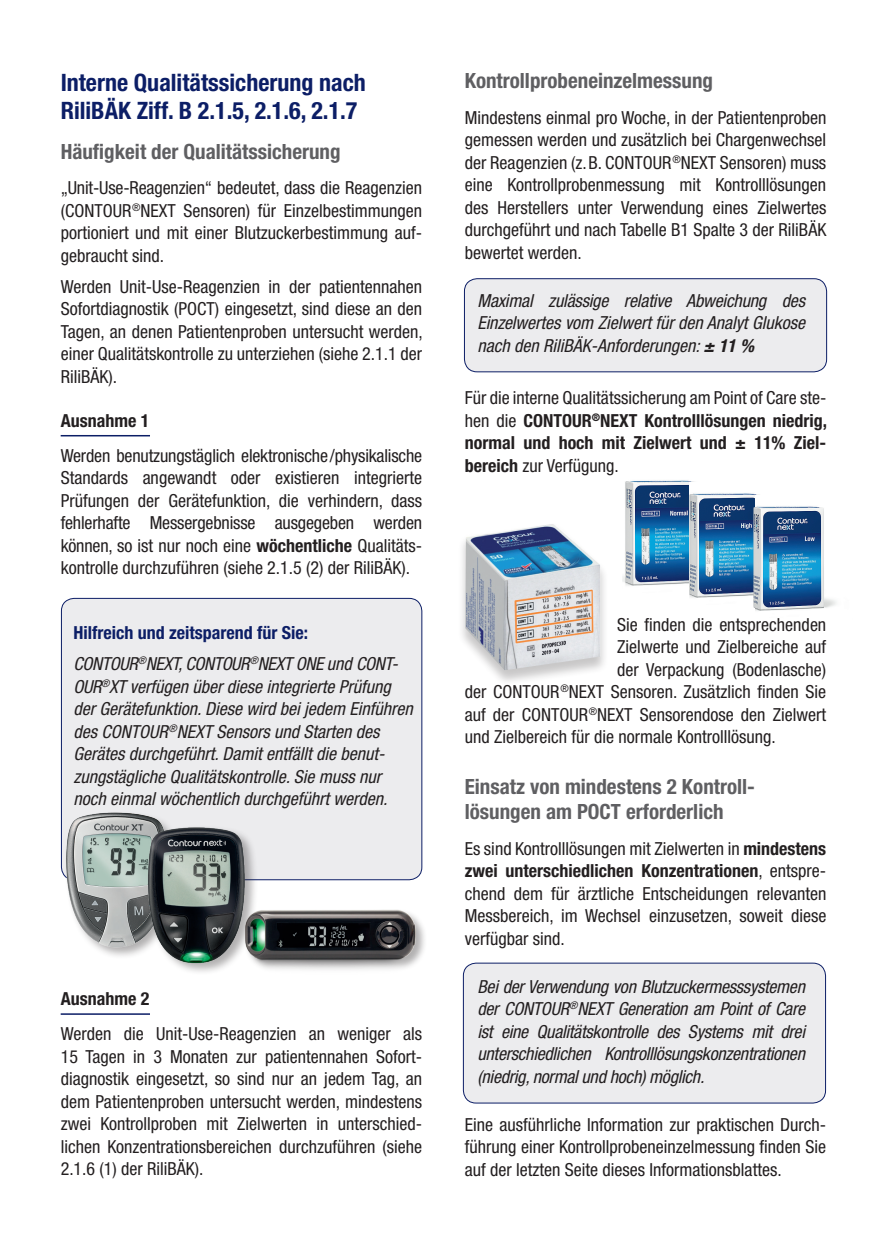
<style>
.page{position:relative;width:887px;height:1257px;background:#fff}
.page>*{position:absolute;margin:0;border:0;box-sizing:border-box;transform-origin:0 0}
.t1{font:700 condensed 24px/28.8px "Helvetica Neue LT Std";color:#0c1e66}
.t2{font:700 condensed 21px/25.2px "Helvetica Neue LT Std";color:#5f5f62}
.t3{font:condensed 18px/22.5px "Helvetica Neue LT Std";color:#231f20;text-align:justify}
.t4{font:italic condensed 18px/22.5px "Helvetica Neue LT Std";color:#231f20;text-align:justify}
.t5{font:700 condensed 18px/22.5px "Helvetica Neue LT Std";color:#231f20;text-align:justify}
.t6{font:italic condensed 18px/31px "Helvetica Neue LT Std";letter-spacing:-.02em;color:#231f20}
.s1{font-weight:700}
.s2{font-weight:700;font-style:normal;color:#0c1e66}
.s3{font-weight:400}
</style>
<div class="page">
<img style="left:622px;top:480px;width:72px;height:106px">
<img style="left:689px;top:483px;width:65px;height:115px">
<img style="left:689px;top:494px;width:69px;height:103px">
<img style="left:755px;top:495px;width:81px;height:116px">
<img style="left:753px;top:507px;width:71px;height:103px">
<div style="left:464px;top:279px;width:362px;height:93px;background:#ececee;border-radius:13px"></div>
<div style="left:464px;top:278px;width:363px;height:94px;border:1px solid #0c1e66;border-radius:13px"></div>
<div style="left:61px;top:598px;width:361px;height:281px;background:#ececee;border-radius:13px"></div>
<div style="left:463px;top:963px;width:362px;height:140px;background:#ececee;border-radius:13px"></div>
<div style="left:463px;top:962px;width:363px;height:141px;border:1px solid #0c1e66;border-radius:13px"></div>
<div style="left:457px;top:524px;width:151px;height:162px;background:#231f20;opacity:.25"></div>
<img style="left:465px;top:524px;width:135px;height:146px">
<hr style="left:61px;top:435px;width:89px;height:1px;background:#0c1e66">
<hr style="left:61px;top:1013px;width:89px;height:2px;background:#0c1e66">
<img style="left:62px;top:812px;width:99px;height:144px">
<img style="left:260px;top:909px;width:165px;height:61px">
<img style="left:136px;top:821px;width:124px;height:151px">
<h1 class="t1" style="left:61px;top:67px;width:307px">Interne Qualitätssicherung nach<br>RiliBÄK Ziff. B 2.1.5, 2.1.6, 2.1.7</h1>
<p class="t2" style="left:61px;top:139px;width:281px">Häufigkeit der Qualitätssicherung</p>
<p class="t3" style="left:61px;top:176px;width:363px">„Unit-Use-Reagenzien“ bedeutet, dass die Reagenzien (CONTOUR<sup>®</sup>NEXT Sensoren) für Einzelbestimmungen portioniert und mit einer Blutzuckerbestimmung auf&shy;gebraucht sind.</p>
<p class="t3" style="left:61px;top:275px;width:364px">Werden Unit-Use-Reagenzien in der patientennahen Sofortdiagnostik (POCT) eingesetzt, sind diese an den Tagen, an denen Patientenproben untersucht werden, einer Qualitätskontrolle zu unterziehen (siehe 2.1.1 der RiliBÄK).</p>
<p class="t5" style="left:61px;top:408px;width:90px">Ausnahme 1</p>
<p class="t3" style="left:61px;top:444px;width:363px">Werden benutzungstäglich elektronische/physikalische Standards angewandt oder existieren integrierte Prüfungen der Gerätefunktion, die verhindern, dass fehlerhafte Messergebnisse ausgegeben werden können, so ist nur noch eine <span class="s1">wöchentliche</span> Qualitäts&shy;kontrolle durchzuführen (siehe 2.1.5 (2) der RiliBÄK).</p>
<p class="t6" style="left:73px;top:618px;width:326px"><span class="s2">Hilfreich und zeitsparend für Sie:<br></span>CONTOUR<sup>®</sup>NEXT, CONTOUR<sup>®</sup>NEXT ONE und CONT-</p>
<p class="t4" style="left:73px;top:675px;width:341px;text-align:left">OUR<sup>®</sup>XT verfügen über diese integrierte Prüfung der Gerätefunktion. Diese wird bei jedem Einführen des CONTOUR<sup>®</sup>NEXT Sensors und Starten des Gerätes durchgeführt. Damit entfällt die benut&shy;zungstägliche Qualitätskontrolle. Sie muss nur noch einmal wöchentlich durchgeführt werden.</p>
<p class="t5" style="left:61px;top:987px;width:90px">Ausnahme 2</p>
<p class="t3" style="left:61px;top:1022px;width:363px">Werden die Unit-Use-Reagenzien an weniger als 15 Tagen in 3 Monaten zur patientennahen Sofort&shy;diagnostik eingesetzt, so sind nur an jedem Tag, an dem Patientenproben untersucht werden, mindestens zwei Kontrollproben mit Zielwerten in unterschied&shy;lichen Konzentrationsbereichen durchzuführen (siehe 2.1.6 (1) der RiliBÄK).</p>
<p class="t2" style="left:465px;top:68px;width:250px">Kontrollprobeneinzelmessung</p>
<p class="t3" style="left:465px;top:106px;width:363px">Mindestens einmal pro Woche, in der Patientenproben gemessen werden und zusätzlich bei Chargenwechsel der Reagenzien (z.B. CONTOUR<sup>®</sup>NEXT Sensoren) muss eine Kontrollprobenmessung mit Kontrolllösungen des Herstellers unter Verwendung eines Zielwertes durchgeführt und nach Tabelle B1 Spalte 3 der RiliBÄK bewertet werden.</p>
<p class="t4" style="left:477px;top:289px;width:329px">Maximal zulässige relative Abweichung des Einzelwertes vom Zielwert für den Analyt Glukose nach den RiliBÄK-Anforderungen: <span class="s1">± 11 %</span></p>
<p class="t5" style="left:465px;top:386px;width:364px"><span class="s3">Für die interne Qualitätssicherung am Point of Care ste&shy;hen die</span> CONTOUR<sup>®</sup>NEXT Kontrolllösungen niedrig, normal und hoch mit Zielwert und ± 11% Ziel&shy;bereich <span class="s3">zur Verfügung.</span></p>
<p class="t3" style="left:617px;top:613px;width:210px">Sie finden die entsprechenden</p>
<p class="t3" style="left:617px;top:635px;width:210px">Zielwerte und Zielbereiche auf</p>
<p class="t3" style="left:617px;top:658px;width:210px">der Verpackung (Bodenlasche)</p>
<p class="t3" style="left:465px;top:680px;width:363px">der CONTOUR<sup>®</sup>NEXT Sensoren. Zusätzlich finden Sie</p>
<p class="t3" style="left:465px;top:703px;width:363px">auf der CONTOUR<sup>®</sup>NEXT Sensorendose den Zielwert</p>
<p class="t3" style="left:465px;top:725px;width:312px">und Zielbereich für die normale Kontrolllösung.</p>
<p class="t2" style="left:465px;top:774px;width:292px">Einsatz von mindestens 2 Kontroll&shy;lösungen am POCT erforderlich</p>
<p class="t3" style="left:465px;top:837px;width:363px">Es sind Kontrolllösungen mit Zielwerten in <span class="s1">mindestens zwei unterschiedlichen Konzentrationen</span>, entspre&shy;chend dem für ärztliche Entscheidungen relevanten Messbereich, im Wechsel einzusetzen, soweit diese verfügbar sind.</p>
<p class="t4" style="left:477px;top:975px;width:329px">Bei der Verwendung von Blutzuckermesssystemen der CONTOUR<sup>®</sup>NEXT Generation am Point of Care ist eine Qualitätskontrolle des Systems mit drei unterschiedlichen Kontrolllösungskonzentrationen (niedrig, normal und hoch) möglich.</p>
<p class="t3" style="left:465px;top:1113px;width:363px">Eine ausführliche Information zur praktischen Durch&shy;führung einer Kontrollprobeneinzelmessung finden Sie auf der letzten Seite dieses Informationsblattes.</p>
</div>
